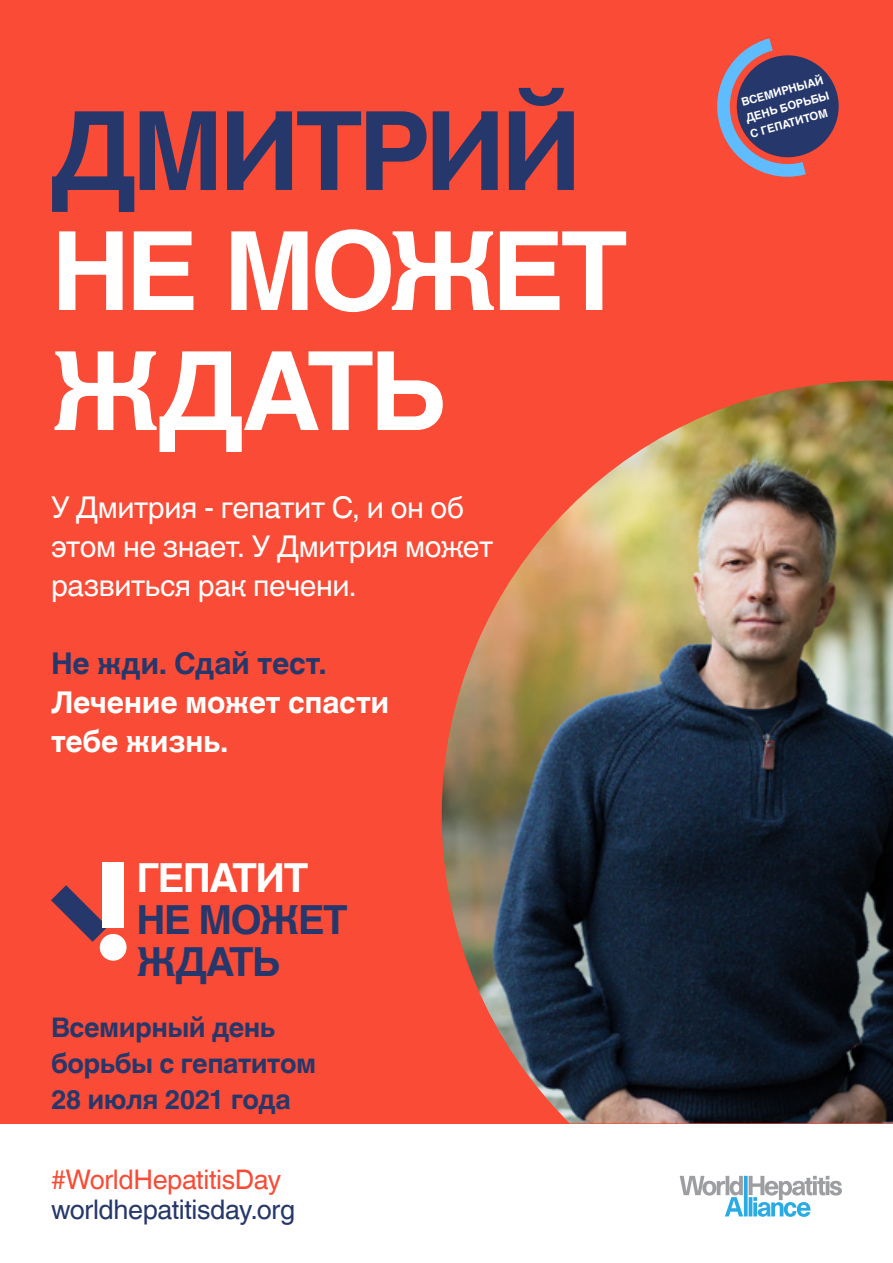
<style>
.page{position:relative;width:893px;height:1263px;background:#fff}
.page>*{position:absolute;margin:0;border:0;box-sizing:border-box;transform-origin:0 0}
.t1{font:700 109.5px/120px "Helvetica World";letter-spacing:-.045em;color:#fff}
.t2{font:700 109.5px "Helvetica World";letter-spacing:-.045em;color:#26376b}
.t3{font:700 40.05px/41.8px "Helvetica World";letter-spacing:-.035em;color:#26376b}
.t4{font:700 40.05px "Helvetica World";letter-spacing:-.035em;color:#fff}
.t5{font:30px/39px "Helvetica World";letter-spacing:-.015em;color:#fff}
.t6{font:700 30px/39px "Helvetica World";letter-spacing:-.01em;color:#fff}
.t7{font:700 30px "Helvetica World";letter-spacing:-.01em;color:#26376b}
.t8{font:700 27px/36px "Helvetica World";letter-spacing:-.02em;color:#26376b}
.t9{font:27px "Helvetica World";letter-spacing:-.015em;color:#26376b}
.t10{font:27px "Helvetica World";letter-spacing:-.015em;color:#f94b35}
.t11{font:700 11.25px/16.4px "Helvetica World";color:#fff}
</style>
<div class="page">
<div style="left:0;top:0;width:893px;height:1123px;background:#f94b35"></div>
<img style="left:442px;top:381px;width:451px;height:742px">
<svg style="left:680px;top:1176px;width:162px;height:41px"></svg>
<svg style="left:717px;top:38px;width:122px;height:139px"></svg>
<div style="left:100px;top:934px;width:27px;height:27px;background:#fff;border-radius:50%"></div>
<svg style="left:51px;top:885px;width:57px;height:57px"></svg>
<div style="left:102px;top:862px;width:22px;height:66px;background:#fff"></div>
<h1 class="t2" style="left:51px;top:88px;width:532px">ДМИТРИЙ</h1>
<h1 class="t1" style="left:51px;top:212px;width:578px">НЕ МОЖЕТ<br>ЖДАТЬ</h1>
<p class="t5" style="left:51px;top:488px;width:444px">У Дмитрия - гепатит С, и он об этом не знает. У Дмитрия может развиться рак печени.</p>
<p class="t7" style="left:51px;top:646px;width:277px">Не жди. Сдай тест.</p>
<p class="t6" style="left:51px;top:683px;width:340px">Лечение может спасти тебе жизнь.</p>
<h2 class="t4" style="left:136px;top:854px;width:173px">ГЕПАТИТ</h2>
<h2 class="t3" style="left:136px;top:899px;width:213px">НЕ МОЖЕТ<br>ЖДАТЬ</h2>
<p class="t8" style="left:51px;top:1009px;width:267px">Всемирный день борьбы с гепатитом<br>28 июля 2021 года</p>
<p class="t10" style="left:51px;top:1164px;width:232px">#WorldHepatitisDay</p>
<p class="t9" style="left:51px;top:1194px;width:246px">worldhepatitisday.org</p>
<p class="t11" style="left:739px;top:95px;width:88px;rotate:-16deg">ВСЕМИРНЫAЙ<br>ДЕНЬ БОРЬБЫ<br>С ГЕПАТИТОМ</p>
</div>
